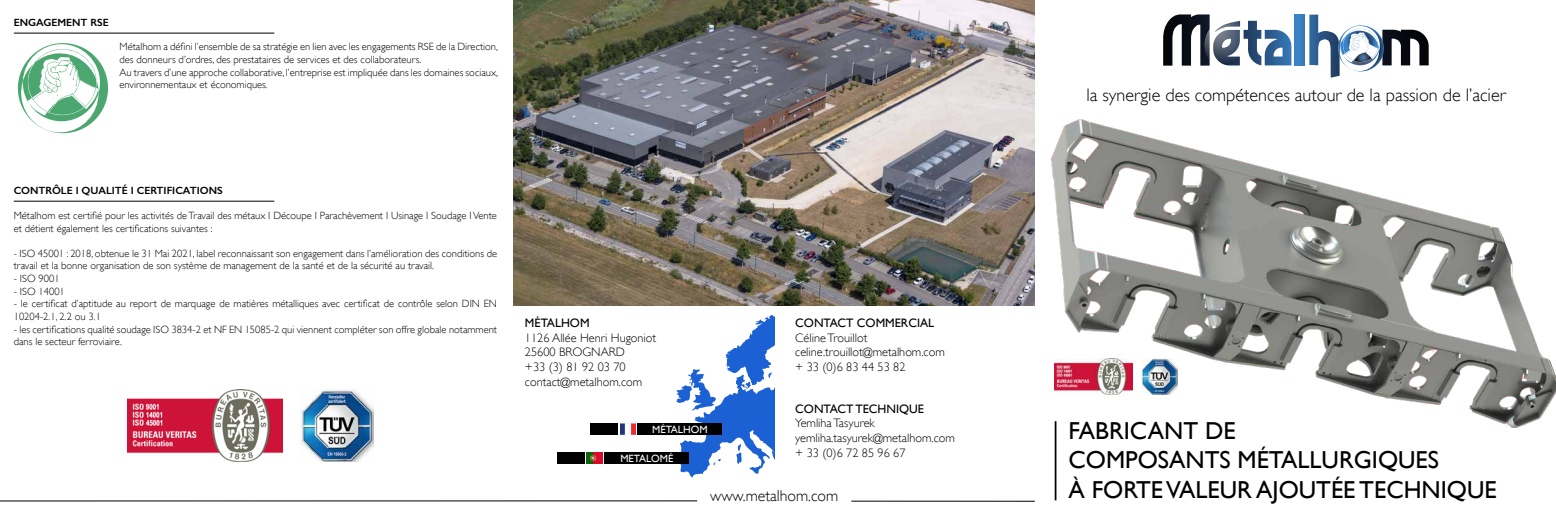
<style>
.page{position:relative;width:1556px;height:521px;background:#fff}
.page>*{position:absolute;margin:0;border:0;box-sizing:border-box;transform-origin:0 0}
.t1{font:24.5px/29.4px "Gill Sans";color:#000}
.t2{font:300 18.11px "Gill Sans";color:#000}
.t3{font:300 15.75px "Gill Sans";color:#000}
.t4{font:300 12.25px/14.7px "Gill Sans";color:#000}
.t5{font:12.25px "Gill Sans";color:#000}
.t6{font:300 10.5px/12.6px "Gill Sans";color:#000}
.t7{font:600 10.5px "Gill Sans";color:#000}
.t8{font:10.5px "Gill Sans";color:#fff}
</style>
<div class="page">
<svg style="left:676px;top:315px;width:99px;height:163px"></svg>
<svg style="left:18px;top:43px;width:90px;height:91px"></svg>
<img style="left:1051px;top:120px;width:504px;height:307px">
<div style="left:1294px;top:14px;width:9px;height:52px;background:#3983c5"></div>
<svg style="left:1163px;top:14px;width:128px;height:52px"></svg>
<svg style="left:1309px;top:15px;width:119px;height:63px"></svg>
<hr style="left:1054px;top:421px;width:2px;height:79px;background:#000">
<hr style="left:851px;top:501px;width:183px;height:1px;background:#000">
<hr style="left:0;top:501px;width:697px;height:1px;background:#000">
<hr style="left:14px;top:201px;width:260px;height:1px;background:#000">
<hr style="left:14px;top:33px;width:260px;height:1px;background:#000">
<img style="left:301px;top:389px;width:72px;height:72px">
<img style="left:127px;top:389px;width:155px;height:72px">
<img style="left:1141px;top:358px;width:36px;height:36px">
<img style="left:1054px;top:358px;width:78px;height:36px">
<div style="left:637px;top:423px;width:85px;height:11px;background:#000"></div>
<div style="left:604px;top:452px;width:85px;height:12px;background:#000"></div>
<div style="left:557px;top:452px;width:28px;height:12px;background:#000"></div>
<div style="left:590px;top:423px;width:28px;height:11px;background:#000"></div>
<img style="left:620px;top:423px;width:16px;height:11px">
<img style="left:587px;top:452px;width:15px;height:12px">
<img style="left:513px;top:0;width:521px;height:306px">
<p class="t7" style="left:14px;top:16px;width:97px">ENGAGEMENT RSE</p>
<p class="t6" style="left:119px;top:41px;width:380px">Métalhom a défini l’ensemble de sa stratégie en lien avec les engagements RSE de la Direction, des donneurs d’ordres, des prestataires de services et des collaborateurs.<br>Au travers d’une approche collaborative, l’entreprise est impliquée dans les domaines sociaux, environnementaux et économiques.</p>
<p class="t7" style="left:14px;top:184px;width:210px">CONTRÔLE I QUALITÉ I CERTIFICATIONS</p>
<p class="t6" style="left:14px;top:209px;width:484px">Métalhom est certifié pour les activités de Travail des métaux I Découpe I Parachèvement I Usinage I Soudage I Vente et détient également les certifications suivantes :</p>
<p class="t6" style="left:14px;top:247px;width:485px">- ISO 45001 : 2018, obtenue le 31 Mai 2021, label reconnaissant son engagement dans l’amélioration des conditions de travail et la bonne organisation de son système de management de la santé et de la sécurité au travail.</p>
<p class="t6" style="left:14px;top:272px;width:47px">- ISO 9001</p>
<p class="t6" style="left:14px;top:285px;width:53px">- ISO 14001</p>
<p class="t6" style="left:14px;top:297px;width:485px">- le certificat d’aptitude au report de marquage de matières métalliques avec certificat de contrôle selon DIN EN<br>10204-2.1, 2.2 ou 3.1</p>
<p class="t6" style="left:14px;top:323px;width:485px">- les certifications qualité soudage ISO 3834-2 et NF EN 15085-2 qui viennent compléter son offre globale notamment dans le secteur ferroviaire.</p>
<p class="t5" style="left:525px;top:315px;width:66px">MÉTALHOM</p>
<p class="t4" style="left:525px;top:330px;width:133px">1126 Allée Henri Hugoniot<br>25600 BROGNARD<br>+33 (3) 81 92 03 70 contact@metalhom.com</p>
<p class="t8" style="left:652px;top:423px;width:57px">MÉTALHOM</p>
<p class="t8" style="left:620px;top:452px;width:54px">METALOMÉ</p>
<p class="t5" style="left:795px;top:315px;width:140px">CONTACT COMMERCIAL</p>
<p class="t4" style="left:795px;top:330px;width:151px">Céline Trouillot celine.trouillot@metalhom.com + 33 (0)6 83 44 53 82</p>
<p class="t5" style="left:795px;top:401px;width:130px">CONTACT TECHNIQUE</p>
<p class="t4" style="left:795px;top:416px;width:161px">Yemliha Tasyurek yemliha.tasyurek@metalhom.com + 33 (0)6 72 85 96 67</p>
<h3 class="t3" style="left:710px;top:486px;width:129px">www.metalhom.com</h3>
<h2 class="t2" style="left:1086px;top:85px;width:421px">la synergie des compétences autour de la passion de l’acier</h2>
<h1 class="t1" style="left:1068px;top:415px;width:429px">FABRICANT DE<br>COMPOSANTS MÉTALLURGIQUES<br>À FORTE VALEUR AJOUTÉE TECHNIQUE</h1>
</div>
